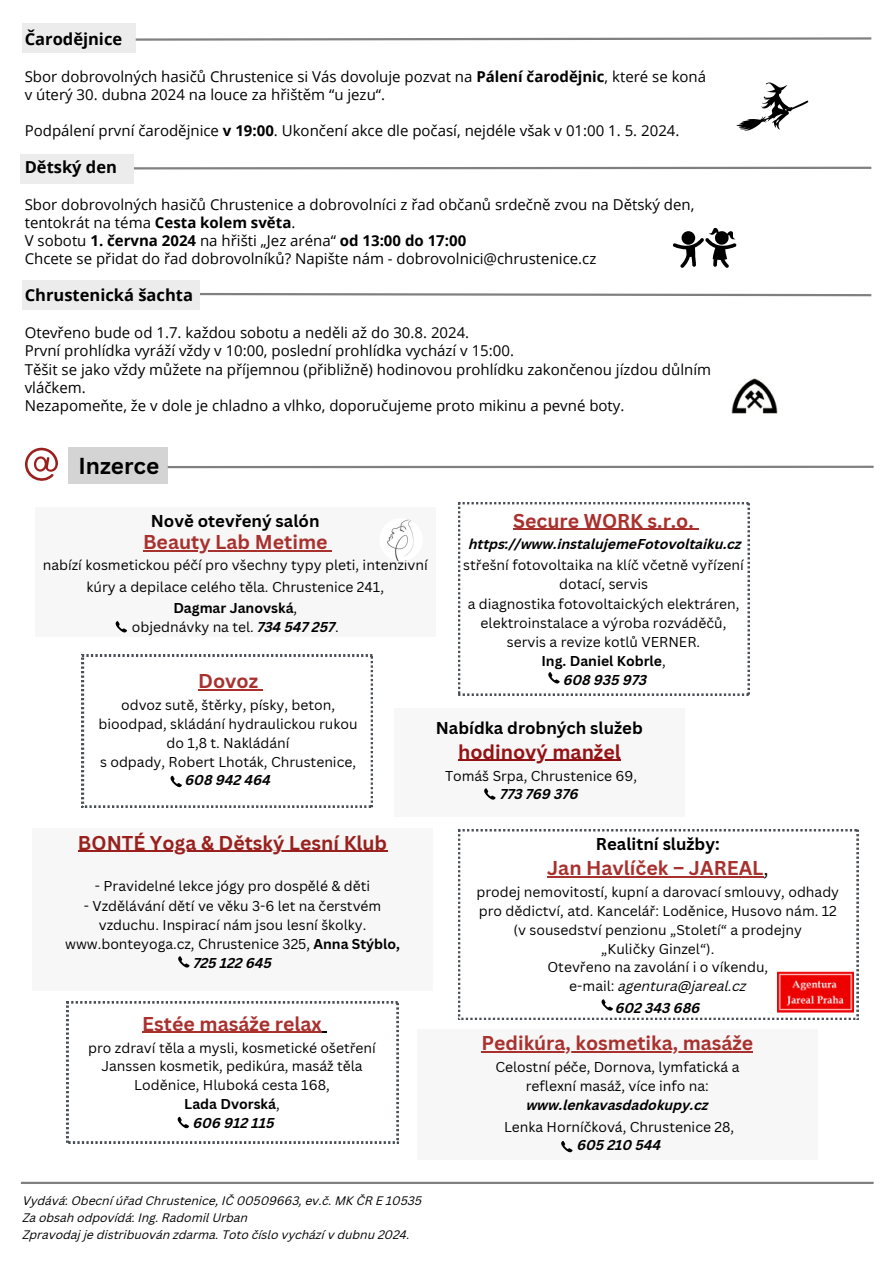
<style>
.page{position:relative;width:894px;height:1264px;background:#fff}
.page>*{position:absolute;margin:0;border:0;box-sizing:border-box;transform-origin:0 0}
.t1{font:700 22.5px "Canva Sans";color:#000}
.t2{font:700 19.5px "Canva Sans";color:#a8312e}
.t3{font:700 19.5px "Canva Sans";color:#99201d}
.t4{font:700 19.5px "Canva Sans";color:#941215}
.t5{font:700 16.65px "Canva Sans";color:#000}
.t6{font:700 16.5px "Open Sans";color:#000}
.t7{font:15px/18px "Open Sans";color:#000}
.t8{font:13.95px/18.8px "Canva Sans";color:#000;text-align:center}
.t9{font:italic 700 13.95px "Canva Sans";color:#000}
.t10{font:italic 12px "Canva Sans";color:#000}
.s1{font-weight:700}
.s2{font-weight:700;font-style:italic}
.s3{font-weight:400;color:#000}
.s4{font-style:italic}
</style>
<div class="page">
<div style="left:69px;top:447px;width:99px;height:37px;background:#d4d4d4"></div>
<svg style="left:25px;top:447px;width:33px;height:34px"></svg>
<hr style="left:168px;top:465px;width:705px;height:3px;background:#000">
<hr style="left:21px;top:1181px;width:852px;height:2px;background:#000">
<svg style="left:82px;top:654px;width:291px;height:153px"></svg>
<div style="left:394px;top:708px;width:290px;height:108px;background:#f7f7f7"></div>
<hr style="left:458px;top:759px;width:162px;height:1px;background:#941215">
<svg style="left:484px;top:788px;width:11px;height:12px"></svg>
<svg style="left:67px;top:1001px;width:331px;height:142px"></svg>
<hr style="left:142px;top:1031px;width:179px;height:1px;background:#a8312e">
<svg style="left:177px;top:1116px;width:12px;height:13px"></svg>
<svg style="left:458px;top:502px;width:291px;height:193px"></svg>
<hr style="left:513px;top:528px;width:180px;height:2px;background:#a8312e">
<svg style="left:547px;top:672px;width:12px;height:12px"></svg>
<div style="left:417px;top:1029px;width:400px;height:130px;background:#f7f7f7"></div>
<hr style="left:481px;top:1051px;width:272px;height:1px;background:#a8312e">
<svg style="left:561px;top:1141px;width:11px;height:12px"></svg>
<svg style="left:458px;top:829px;width:400px;height:190px"></svg>
<img style="left:777px;top:971px;width:76px;height:41px">
<div style="left:35px;top:507px;width:400px;height:130px;background:#f7f7f7"></div>
<hr style="left:143px;top:550px;width:184px;height:1px;background:#a8312e">
<img style="left:379px;top:518px;width:43px;height:43px;border-radius:50%">
<svg style="left:115px;top:621px;width:12px;height:12px"></svg>
<div style="left:32px;top:827px;width:401px;height:163px;background:#f7f7f7"></div>
<hr style="left:78px;top:850px;width:309px;height:2px;background:#99201d">
<svg style="left:178px;top:956px;width:11px;height:12px"></svg>
<div style="left:23px;top:24px;width:113px;height:29px;background:#ececec"></div>
<div style="left:21px;top:155px;width:113px;height:29px;background:#ececec"></div>
<div style="left:23px;top:280px;width:177px;height:30px;background:#ececec"></div>
<svg style="left:736px;top:82px;width:72px;height:49px"></svg>
<svg style="left:672px;top:227px;width:64px;height:41px"></svg>
<svg style="left:135px;top:37px;width:737px;height:4px"></svg>
<svg style="left:134px;top:166px;width:738px;height:4px"></svg>
<svg style="left:200px;top:293px;width:672px;height:3px;background:#a1a1a1"></svg>
<img style="left:731px;top:379px;width:46px;height:35px">
<p class="t6" style="left:25px;top:27px;width:99px">Čarodějnice</p>
<p class="t7" style="left:25px;top:67px;width:682px">Sbor dobrovolných hasičů Chrustenice si Vás dovoluje pozvat na <span class="s1">Pálení čarodějnic</span>, které se koná v úterý 30. dubna 2024 na louce za hřištěm “u jezu“.</p>
<h5 class="t7" style="left:25px;top:121px;width:656px">Podpálení první čarodějnice <span class="s1">v 19:00</span>. Ukončení akce dle počasí, nejdéle však v 01:00 1. 5. 2024.</h5>
<p class="t6" style="left:25px;top:155px;width:94px">Dětský den</p>
<h5 class="t7" style="left:25px;top:195px;width:671px">Sbor dobrovolných hasičů Chrustenice a dobrovolníci z řad občanů srdečně zvou na Dětský den, tentokrát na téma <span class="s1">Cesta kolem světa</span>.<br>V sobotu <span class="s1">1. června 2024</span> na hřišti „Jez aréna“ <span class="s1">od 13:00 do 17:00<br></span>Chcete se přidat do řad dobrovolníků? Napište nám - dobrovolnici@chrustenice.cz</h5>
<p class="t6" style="left:25px;top:284px;width:170px">Chrustenická šachta</p>
<h2 class="t7" style="left:25px;top:324px;width:687px">Otevřeno bude od 1.7. každou sobotu a neděli až do 30.8. 2024.<br>První prohlídka vyráží vždy v 10:00, poslední prohlídka vychází v 15:00.<br>Těšit se jako vždy můžete na příjemnou (přibližně) hodinovou prohlídku zakončenou jízdou důlním vláčkem.<br>Nezapomeňte, že v dole je chladno a vlhko, doporučujeme proto mikinu a pevné boty.</h2>
<p class="t1" style="left:79px;top:449px;width:82px">Inzerce</p>
<p class="t5" style="left:151px;top:509px;width:170px">Nově otevřený salón</p>
<h1 class="t2" style="left:143px;top:528px;width:186px">Beauty Lab Metime</h1>
<h1 class="t8" style="left:43px;top:554px;width:386px;line-height:21.5px">nabízí kosmetickou péčí pro všechny typy pleti, intenzivní kúry a depilace celého těla. Chrustenice 241,<br><span class="s1">Dagmar Janovská</span>,</h1>
<h1 class="t8" style="left:132px;top:617px;width:208px">objednávky na tel. <span class="s2">734 547 257</span>.</h1>
<h3 class="t2" style="left:198px;top:667px;width:61px">Dovoz</h3>
<h3 class="t8" style="left:99px;top:695px;width:260px">odvoz sutě, štěrky, písky, beton, bioodpad, skládání hydraulickou rukou do 1,8 t. Nakládání<br>s odpady, Robert Lhoták, Chrustenice,<br><span class="s2">608 942 464</span></h3>
<h4 class="t2" style="left:513px;top:506px;width:182px">Secure WORK s.r.o.</h4>
<h4 class="t8" style="left:463px;top:533px;width:282px;line-height:21.3px"><span class="s2">https://www.instalujemeFotovoltaiku.cz </span>střešní fotovoltaika na klíč včetně vyřízení</h4>
<h4 class="t8" style="left:467px;top:574px;width:273px;line-height:19.2px">dotací, servis<br>a diagnostika fotovoltaických elektráren, elektroinstalace a výroba rozváděčů, servis a revize kotlů VERNER.<br><span class="s1">Ing. Daniel Kobrle</span>,</h4>
<h3 class="t9" style="left:563px;top:674px;width:85px">608 935 973</h3>
<h4 class="t5" style="left:436px;top:715px;width:208px">Nabídka drobných služeb</h4>
<h4 class="t4" style="left:458px;top:737px;width:164px">hodinový manžel</h4>
<h4 class="t8" style="left:445px;top:765px;width:194px">Tomáš Srpa, Chrustenice 69,<br><span class="s2">773 769 376</span></h4>
<p class="t3" style="left:78px;top:829px;width:310px">BONTÉ Yoga &amp; Dětský Lesní Klub</p>
<h5 class="t8" style="left:95px;top:876px;width:277px">- Pravidelné lekce jógy pro dospělé &amp; děti</h5>
<h5 class="t8" style="left:65px;top:895px;width:336px;line-height:19.2px">- Vzdělávání dětí ve věku 3-6 let na čerstvém vzduchu. Inspirací nám jsou lesní školky. www.bonteyoga.cz, Chrustenice 325, <span class="s1">Anna Stýblo, </span><span class="s2">725 122 645</span></h5>
<h3 class="t2" style="left:142px;top:1009px;width:181px">Estée masáže relax</h3>
<h3 class="t8" style="left:88px;top:1037px;width:289px">pro zdraví těla a mysli, kosmetické ošetření<br>Janssen kosmetik, pedikúra, masáž těla<br>Loděnice, Hluboká cesta 168,<br><span class="s1">Lada Dvorská</span>,<br><span class="s2">606 912 115</span></h3>
<p class="t5" style="left:595px;top:832px;width:125px">Realitní služby:</p>
<p class="t2" style="left:547px;top:854px;width:223px">Jan Havlíček – JAREAL<span class="s3">,</span></p>
<p class="t8" style="left:476px;top:882px;width:364px">prodej nemovitostí, kupní a darovací smlouvy, odhady pro dědictví, atd. Kancelář: Loděnice, Husovo nám. 12 (v sousedství penzionu „Století“ a prodejny<br>„Kuličky Ginzel“).<br>Otevřeno na zavolání i o víkendu,<br>e-mail: <span class="s4">agentura@jareal.cz</span></p>
<p class="t9" style="left:615px;top:1002px;width:86px">602 343 686</p>
<h4 class="t2" style="left:481px;top:1029px;width:273px">Pedikúra, kosmetika, masáže</h4>
<h4 class="t8" style="left:495px;top:1057px;width:245px">Celostní péče, Dornova, lymfatická a reflexní masáž, více info na: <span class="s2">www.lenkavasdadokupy.cz</span></h4>
<h4 class="t8" style="left:504px;top:1116px;width:231px">Lenka Horníčková, Chrustenice 28,<br><span class="s2">605 210 544</span></h4>
<p class="t10" style="left:23px;top:1195px;width:400px">Vydává: Obecní úřad Chrustenice, IČ 00509663, ev.č. MK ČR E 10535</p>
<h5 class="t10" style="left:23px;top:1212px;width:227px">Za obsah odpovídá: Ing. Radomil Urban</h5>
<p class="t10" style="left:23px;top:1229px;width:388px">Zpravodaj je distribuován zdarma. Toto číslo vychází v dubnu 2024.</p>
</div>
